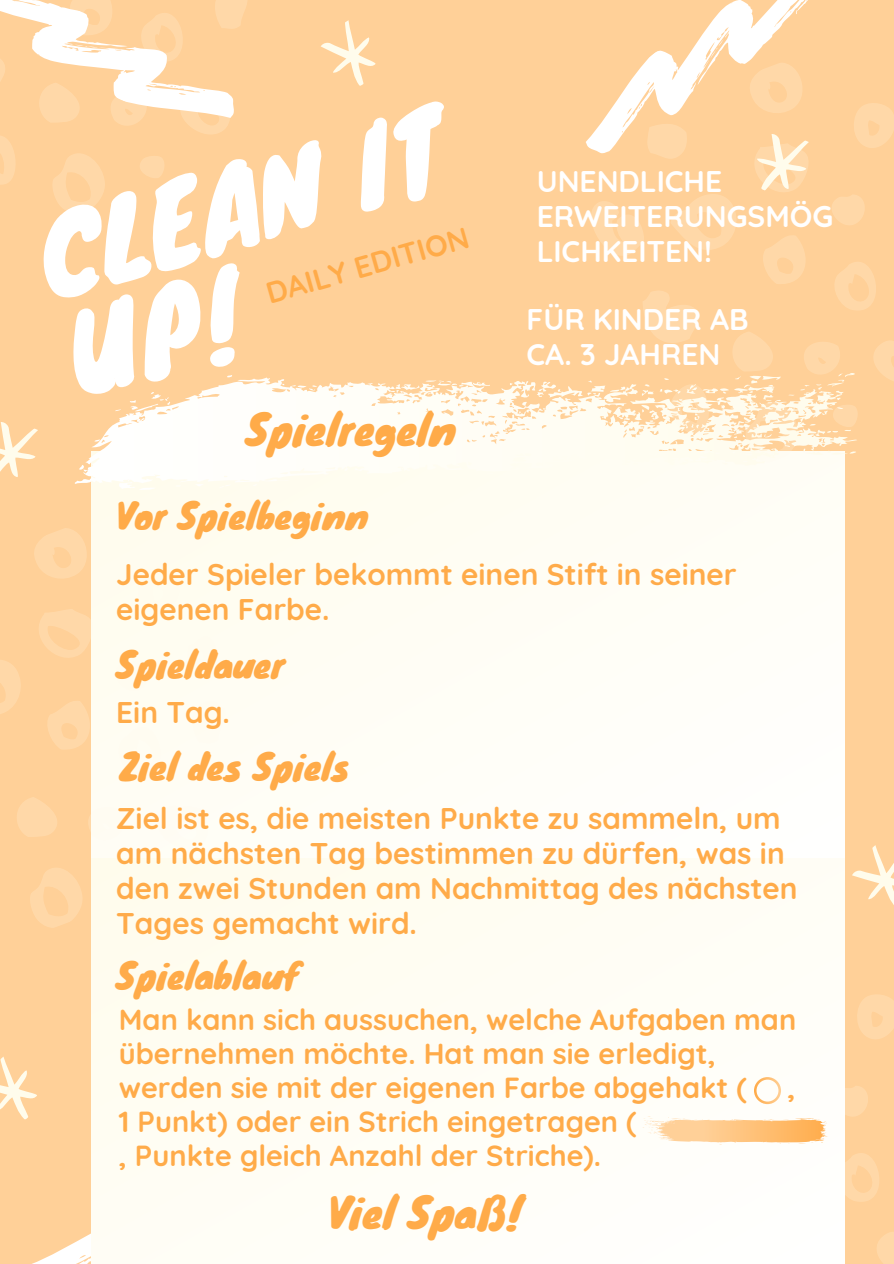
<style>
.page{position:relative;width:894px;height:1264px;background:#fff}
.page>*{position:absolute;margin:0;border:0;box-sizing:border-box;transform-origin:0 0}
.t1{font:105.9px/101.2px "Knewave";color:#fff}
.t2{font:41.25px "Knewave";color:#ffab49}
.t3{font:35.1px "Knewave";color:#ffab49}
.t4{font:700 29.85px/35px "Quicksand";color:#ffab49}
.t5{font:700 29.85px/35px "Quicksand";color:#fff}
.t6{font:700 28.95px/33.9px "Quicksand";color:#ffab49}
</style>
<div class="page">
<div style="left:0;top:0;width:893px;height:1263px;background:#ffd098"></div>
<div style="left:91px;top:452px;width:753px;height:423px;background:#fffdf6"></div>
<svg style="left:74px;top:375px;width:771px;height:115px;fill:#fffdf5"></svg>
<svg style="left:0;top:528px;width:91px;height:400px"></svg>
<svg style="left:0;top:0;width:247px;height:213px"></svg>
<svg style="left:34px;top:1233px;width:57px;height:30px"></svg>
<svg style="left:321px;top:20px;width:55px;height:66px"></svg>
<svg style="left:565px;top:0;width:328px;height:480px"></svg>
<svg style="left:0;top:422px;width:38px;height:55px"></svg>
<svg style="left:0;top:1056px;width:37px;height:64px"></svg>
<svg style="left:844px;top:839px;width:49px;height:79px"></svg>
<div style="left:91px;top:858px;width:753px;height:405px;background:#fffdf4"></div>
<svg style="left:643px;top:939px;width:250px;height:324px"></svg>
<h1 class="t1" style="left:25px;top:209px;width:419px;rotate:-16deg">CLEAN IT<br>UP!</h1>
<p class="t4" style="left:262px;top:276px;width:211px;rotate:-16deg">DAILY EDITION</p>
<h2 class="t2" style="left:246px;top:395px;width:212px">Spielregeln</h2>
<p class="t3" style="left:116px;top:486px;width:253px">Vor Spielbeginn</p>
<p class="t5" style="left:536px;top:163px;width:298px">UNENDLICHE<br>ERWEITERUNGSMÖG<br>LICHKEITEN!</p>
<p class="t5" style="left:526px;top:301px;width:223px">FÜR KINDER AB<br>CA. 3 JAHREN</p>
<p class="t4" style="left:116px;top:556px;width:622px">Jeder Spieler bekommt einen Stift in seiner eigenen Farbe.</p>
<p class="t3" style="left:116px;top:636px;width:170px">Spieldauer</p>
<p class="t4" style="left:116px;top:694px;width:115px">Ein Tag.</p>
<p class="t3" style="left:119px;top:737px;width:232px">Ziel des Spiels</p>
<p class="t4" style="left:116px;top:800px;width:682px">Ziel ist es, die meisten Punkte zu sammeln, um am nächsten Tag bestimmen zu dürfen, was in den zwei Stunden am Nachmittag des nächsten Tages gemacht wird.</p>
<p class="t3" style="left:116px;top:946px;width:183px">Spielablauf</p>
<p class="t6" style="left:119px;top:1002px;width:678px">Man kann sich aussuchen, welche Aufgaben man übernehmen möchte. Hat man sie erledigt, werden sie mit der eigenen Farbe abgehakt (</p>
<p class="t6" style="left:787px;top:1070px;width:9px">,</p>
<p class="t6" style="left:119px;top:1104px;width:519px">1 Punkt) oder ein Strich eingetragen ( , Punkte gleich Anzahl der Striche).</p>
<h2 class="t2" style="left:328px;top:1178px;width:195px">Viel Spaß!</h2>
</div>
